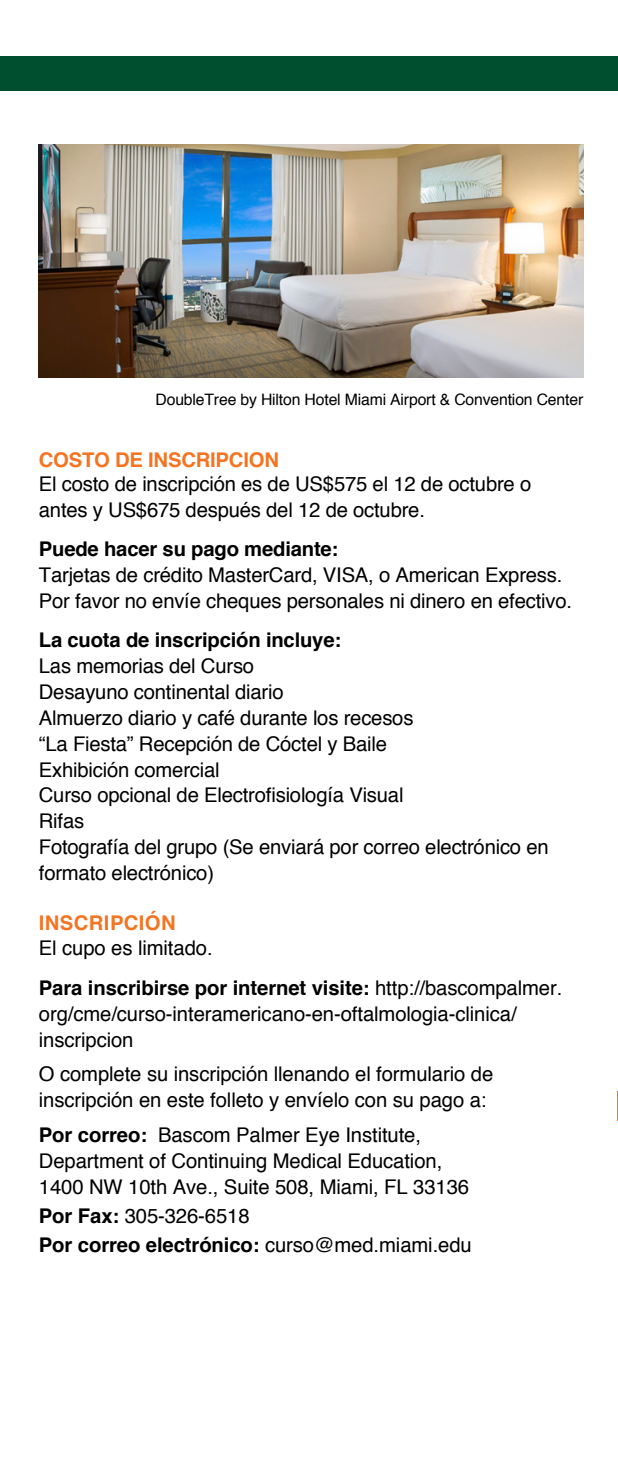
<style>
.page{position:relative;width:618px;height:1458px;background:#fff}
.page>*{position:absolute;margin:0;border:0;box-sizing:border-box;transform-origin:0 0}
.t1{font:20.25px/25.9px "Helvetica";letter-spacing:-.01em;color:#000}
.t2{font:700 20.25px "Helvetica";letter-spacing:-.01em;color:#000}
.t3{font:700 20.25px "Helvetica";letter-spacing:-.01em;color:#f47421}
.t4{font:700 20.25px "Helvetica";letter-spacing:.02em;color:#f47421}
.t5{font:15.75px "Helvetica";letter-spacing:-.01em;color:#000}
.s1{font-weight:700}
</style>
<div class="page">
<svg style="left:617px;top:1092px;width:1px;height:29px"></svg>
<img style="left:39px;top:144px;width:544px;height:234px">
<div style="left:0;top:57px;width:618px;height:34px;background:#00502f"></div>
<p class="t5" style="left:155px;top:390px;width:429px">DoubleTree by Hilton Hotel Miami Airport &amp; Convention Center</p>
<p class="t3" style="left:39px;top:444px;width:241px">COSTO DE INSCRIPCION</p>
<p class="t1" style="left:39px;top:470px;width:494px">El costo de inscripción es de US$575 el 12 de octubre o antes y US$675 después del 12 de octubre.</p>
<p class="t2" style="left:39px;top:533px;width:301px">Puede hacer su pago mediante:</p>
<p class="t1" style="left:39px;top:561px;width:534px">Tarjetas de crédito MasterCard, VISA, o American Express.<br>Por favor no envíe cheques personales ni dinero en efectivo.</p>
<p class="t2" style="left:39px;top:624px;width:304px">La cuota de inscripción incluye:</p>
<p class="t1" style="left:39px;top:653px;width:511px">Las memorias del Curso<br>Desayuno continental diario<br>Almuerzo diario y café durante los recesos<br>“La Fiesta” Recepción de Cóctel y Baile<br>Exhibición comercial<br>Curso opcional de Electrofisiología Visual<br>Rifas<br>Fotografía del grupo (Se enviará por correo electrónico en formato electrónico)</p>
<p class="t4" style="left:39px;top:906px;width:138px">INSCRIPCIÓN</p>
<p class="t1" style="left:39px;top:928px;width:525px;line-height:39.4px">El cupo es limitado.<br><span class="s1">Para inscribirse por internet visite:</span> http://bascompalmer.</p>
<p class="t1" style="left:39px;top:1000px;width:479px">org/cme/curso-interamericano-en-oftalmologia-clinica/ inscripcion</p>
<p class="t1" style="left:39px;top:1061px;width:456px">O complete su inscripción llenando el formulario de inscripción en este folleto y envíelo con su pago a:</p>
<p class="t1" style="left:39px;top:1122px;width:432px"><span class="s1">Por correo:</span> Bascom Palmer Eye Institute,<br>Department of Continuing Medical Education,<br>1400 NW 10th Ave., Suite 508, Miami, FL 33136</p>
<p class="t1" style="left:39px;top:1201px;width:434px;line-height:29.2px"><span class="s1">Por Fax:</span> 305-326-6518<br><span class="s1">Por correo electrónico:</span> curso@med.miami.edu</p>
</div>
